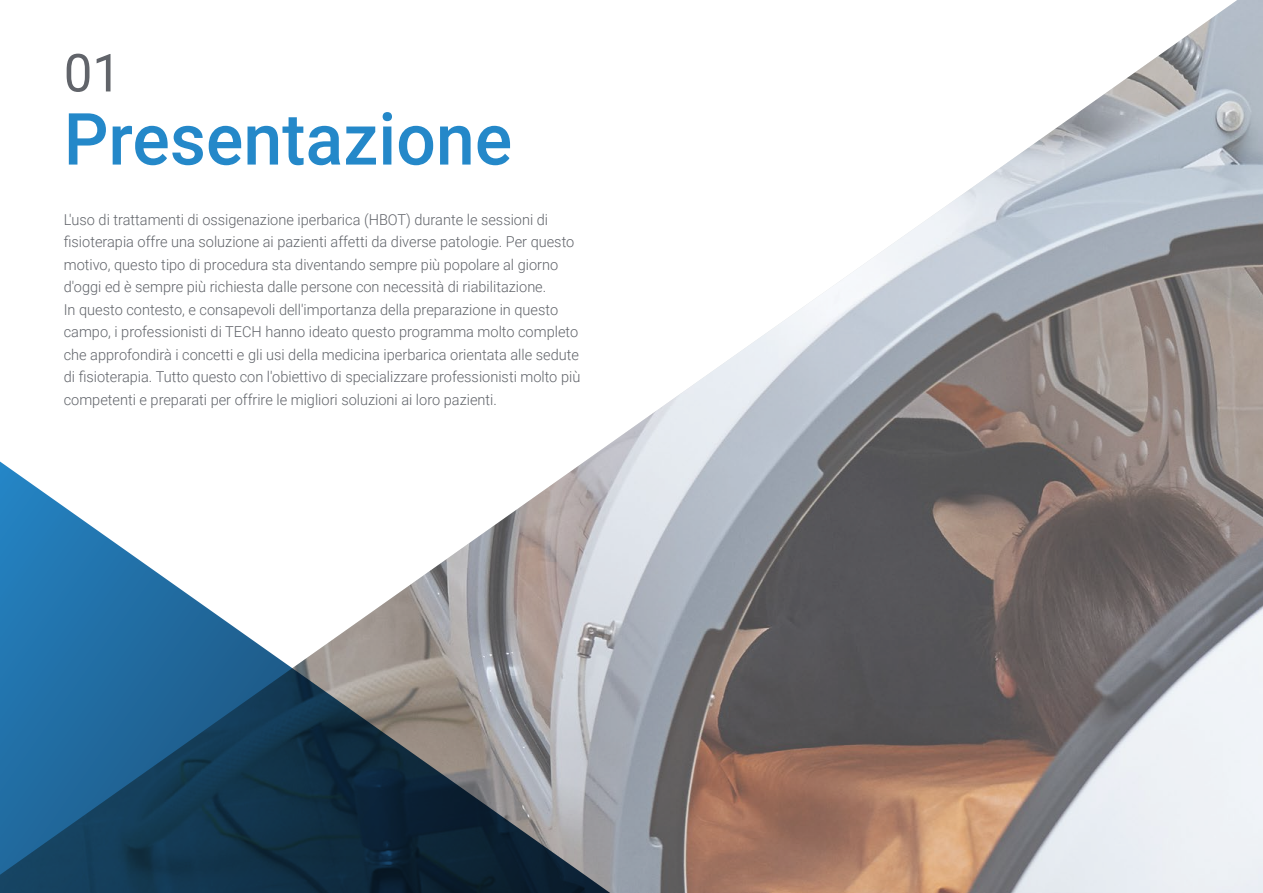
<style>
.page{position:relative;width:1263px;height:893px;background:#fff}
.page>*{position:absolute;margin:0;border:0;box-sizing:border-box;transform-origin:0 0}
.t1{font:500 72px "Roboto";color:#2488c9}
.t2{font:52.5px "Roboto";color:#61646a}
.t3{font:300 15px/22.5px "Roboto";color:#61646a}
</style>
<div class="page">
<img style="left:607px;top:0;width:656px;height:893px">
<svg style="left:0;top:446px;width:640px;height:447px"></svg>
<h2 class="t2" style="left:64px;top:36px;width:59px">01</h2>
<h1 class="t1" style="left:64px;top:89px;width:450px">Presentazione</h1>
<p class="t3" style="left:64px;top:208px;width:518px">L'uso di trattamenti di ossigenazione iperbarica (HBOT) durante le sessioni di fisioterapia offre una soluzione ai pazienti affetti da diverse patologie. Per questo motivo, questo tipo di procedura sta diventando sempre più popolare al giorno d'oggi ed è sempre più richiesta dalle persone con necessità di riabilitazione.<br>In questo contesto, e consapevoli dell'importanza della preparazione in questo campo, i professionisti di TECH hanno ideato questo programma molto completo che approfondirà i concetti e gli usi della medicina iperbarica orientata alle sedute di fisioterapia. Tutto questo con l'obiettivo di specializzare professionisti molto più competenti e preparati per offrire le migliori soluzioni ai loro pazienti.</p>
</div>
